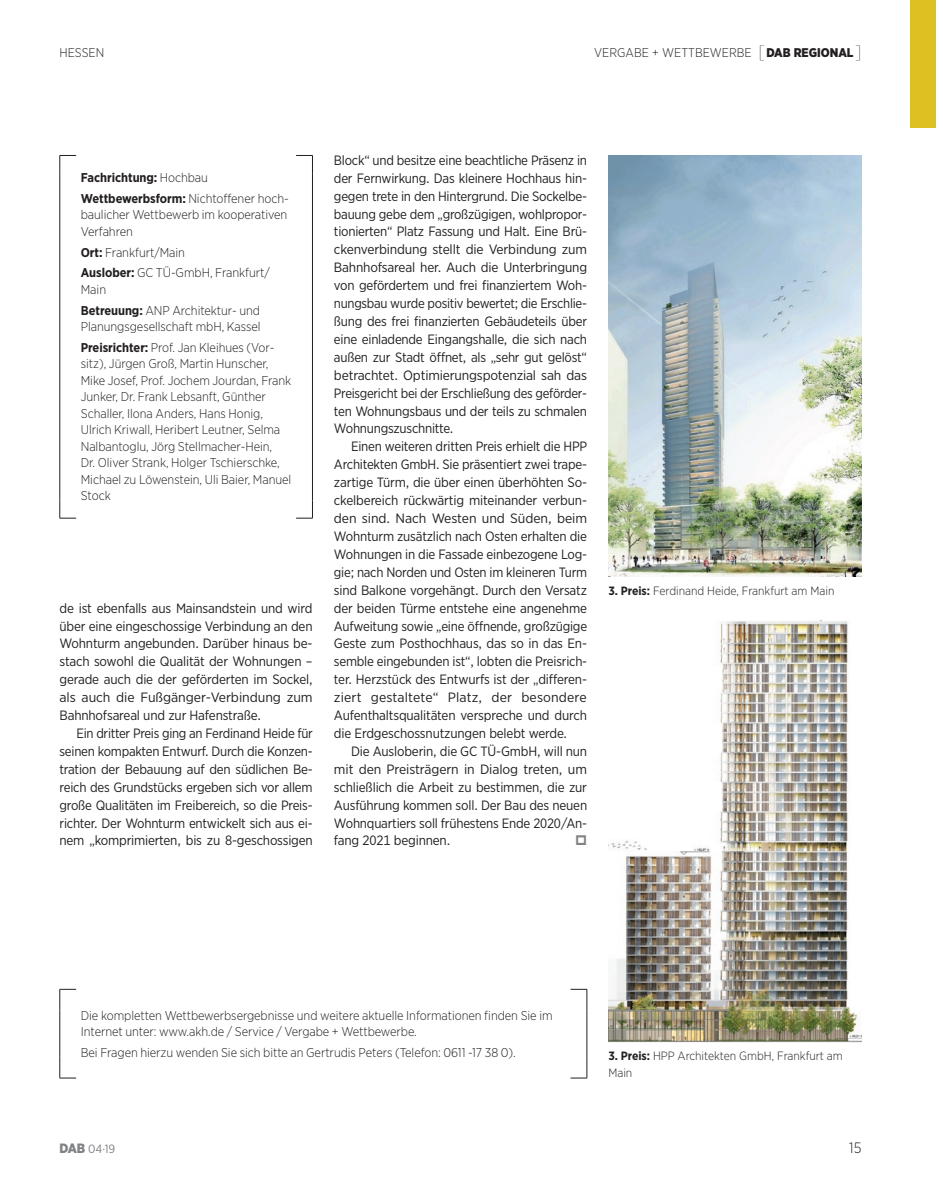
<style>
.page{position:relative;width:936px;height:1191px;background:#fff}
.page>*{position:absolute;margin:0;border:0;box-sizing:border-box;transform-origin:0 0}
.t1{font:300 15px "Gotham Narrow";color:#231f20}
.t2{font:13.5px/17.9px "Gotham Narrow";letter-spacing:-.015em;color:#231f20;text-align:justify}
.t3{font:300 12.75px/16.5px "Gotham Narrow";letter-spacing:-.005em;color:#231f20}
.t4{font:700 12.75px/20.7px "Gotham Narrow";letter-spacing:-.005em;color:#231f20}
.t5{font:300 12.6px "Gotham Narrow";color:#231f20}
.t6{font:300 12px/16.5px "Gotham Narrow";color:#231f20}
.t7{font:12px "Gotham Narrow";color:#808285}
.s1{font-weight:100;font-size:18px}
.s2{font-weight:900}
.s3{font-weight:300}
.s4{font-weight:700}
.s5{font-weight:900;font-size:13.5px}
</style>
<div class="page">
<img style="left:608px;top:621px;width:253px;height:421px">
<svg style="left:59px;top:989px;width:528px;height:89px"></svg>
<hr style="left:59px;top:1010px;width:1px;height:46px;background:#231f20">
<hr style="left:586px;top:1010px;width:1px;height:46px;background:#231f20">
<img style="left:608px;top:155px;width:253px;height:422px">
<svg style="left:59px;top:500px;width:17px;height:19px"></svg>
<svg style="left:296px;top:500px;width:17px;height:19px"></svg>
<svg style="left:296px;top:155px;width:17px;height:18px"></svg>
<svg style="left:59px;top:155px;width:17px;height:18px"></svg>
<hr style="left:59px;top:173px;width:1px;height:327px;background:#231f20">
<hr style="left:312px;top:173px;width:1px;height:327px;background:#231f20">
<div style="left:910px;top:0;width:25px;height:128px;background:#dec023"></div>
<p class="t5" style="left:60px;top:45px;width:46px">HESSEN</p>
<p class="t5" style="left:594px;top:45px;width:32px">Vergabe</p>
<p class="t5" style="left:652px;top:45px;width:211px">+ Wettbewerbe <span class="s1">[</span><span class="s2">DAB REGIONAL</span><span class="s1">]</span></p>
<p class="t4" style="left:81px;top:167px;width:209px">Fachrichtung: <span class="s3">Hochbau<br></span>Wettbewerbsform: <span class="s3">Nichtoffener hoch-</span></p>
<p class="t3" style="left:81px;top:206px;width:208px">baulicher Wettbewerb im kooperativen<br>Verfahren</p>
<p class="t3" style="left:81px;top:241px;width:191px;line-height:20.7px"><span class="s4">Ort:</span> Frankfurt/Main<br><span class="s4">Auslober:</span> GC TÜ-GmbH, Frankfurt/</p>
<p class="t3" style="left:81px;top:279px;width:181px;line-height:20.7px">Main<br><span class="s4">Betreuung:</span> ANP Architektur- und</p>
<p class="t3" style="left:81px;top:316px;width:195px;line-height:20.7px">Planungsgesellschaft mbH, Kassel<br><span class="s4">Preisrichter:</span> Prof. Jan Kleihues (Vor-</p>
<p class="t3" style="left:81px;top:355px;width:212px">sitz), Jürgen Groß, Martin Hunscher, Mike Josef, Prof. Jochem Jourdan, Frank Junker, Dr. Frank Lebsanft, Günther Schaller, Ilona Anders, Hans Honig,<br>-U lrich Kriwall, Heribert Leutner, Selma Nalbantoglu, Jörg Stellmacher-Hein,<br>Dr. Oliver Strank, Holger Tschierschke, Michael zu Löwenstein, U li Baier, Manuel Stock</p>
<p class="t2" style="left:60px;top:598px;width:254px">de ist ebenfalls aus Mainsandstein und wird über eine eingeschossige Verbindung an den Wohnturm angebunden. Darüber hinaus be&shy;stach sowohl die Qualität der Wohnungen – gerade auch die der geförderten im Sockel, als auch die Fußgänger-Verbindung zum Bahnhofsareal und zur Hafenstraße.</p>
<p class="t2" style="left:60px;top:724px;width:255px;text-indent:17px">Ein dritter Preis ging an Ferdinand Heide für seinen kompakten Entwurf. Durch die Konzen&shy;tration der Bebauung auf den südlichen Be&shy;reich des Grundstücks ergeben sich vor allem große Qualitäten im Freibereich, so die Preis&shy;richter. Der Wohnturm entwickelt sich aus ei&shy;nem „komprimierten, bis zu 8-geschossigen</p>
<p class="t2" style="left:334px;top:151px;width:255px">Block“ und besitze eine beachtliche Präsenz in der Fernwirkung. Das kleinere Hochhaus hin&shy;gegen trete in den Hintergrund. Die Sockelbe&shy;bauung gebe dem „großzügigen, wohlpropor&shy;tionierten“ Platz Fassung und Halt. Eine Brü&shy;ckenverbindung stellt die Verbindung zum Bahnhofsareal her. Auch die Unterbringung von gefördertem und frei finanziertem Woh&shy;nungsbau wurde positiv bewertet; die Erschlie&shy;ßung des frei finanzierten Gebäudeteils über eine einladende Eingangshalle, die sich nach außen zur Stadt öffnet, als „sehr gut gelöst“ betrachtet. Optimierungspotenzial sah das Preisgericht bei der Erschließung des geförder&shy;ten Wohnungsbaus und der teils zu schmalen Wohnungszuschnitte.</p>
<p class="t2" style="left:334px;top:437px;width:255px;text-indent:17px">Einen weiteren dritten Preis erhielt die HPP Architekten GmbH. Sie präsentiert zwei trape&shy;zartige Türm, die über einen überhöhten So&shy;ckelbereich rückwärtig miteinander verbun&shy;den sind. Nach Westen und Süden, beim Wohnturm zusätzlich nach Osten erhalten die Wohnungen in die Fassade einbezogene Log&shy;gie; nach Norden und Osten im kleineren Turm sind Balkone vorgehängt. Durch den Versatz der beiden Türme entstehe eine angenehme Aufweitung sowie „eine öffnende, großzügige Geste zum Posthochhaus, das so in das En&shy;semble eingebunden ist“, lobten die Preisrich&shy;ter. Herzstück des Entwurfs ist der „differen&shy;ziert gestaltete“ Platz, der besondere Aufenthaltsqualitäten verspreche und durch die Erdgeschossnutzungen belebt werde.</p>
<p class="t2" style="left:334px;top:742px;width:255px;text-indent:17px">Die Ausloberin, die GC TÜ-GmbH, will nun mit den Preisträgern in Dialog treten, um schließlich die Arbeit zu bestimmen, die zur Ausführung kommen soll. Der Bau des neuen Wohnquartiers soll frühestens Ende 2020/An&shy;fang 2021 beginnen.</p>
<p class="t6" style="left:608px;top:582px;width:227px"><span class="s4">3. Preis:</span> Ferdinand Heide, Frankfurt am Main</p>
<p class="t3" style="left:81px;top:1006px;width:473px">Die kompletten Wettbewerbsergebnisse und weitere aktuelle Informationen finden Sie im<br>Internet unter: www.akh.de / Service / Vergabe + Wettbewerbe.</p>
<p class="t3" style="left:81px;top:1043px;width:436px">Bei Fragen hierzu wenden Sie sich bitte an Gertrudis Peters (Telefon: 0611 -17 38 0).</p>
<p class="t6" style="left:608px;top:1047px;width:236px"><span class="s4">3. Preis:</span> HPP Architekten GmbH, Frankfurt am<br>Main</p>
<p class="t7" style="left:60px;top:1141px;width:57px"><span class="s5">DAB</span> 04·19</p>
<p class="t1" style="left:849px;top:1138px;width:14px">15</p>
</div>
